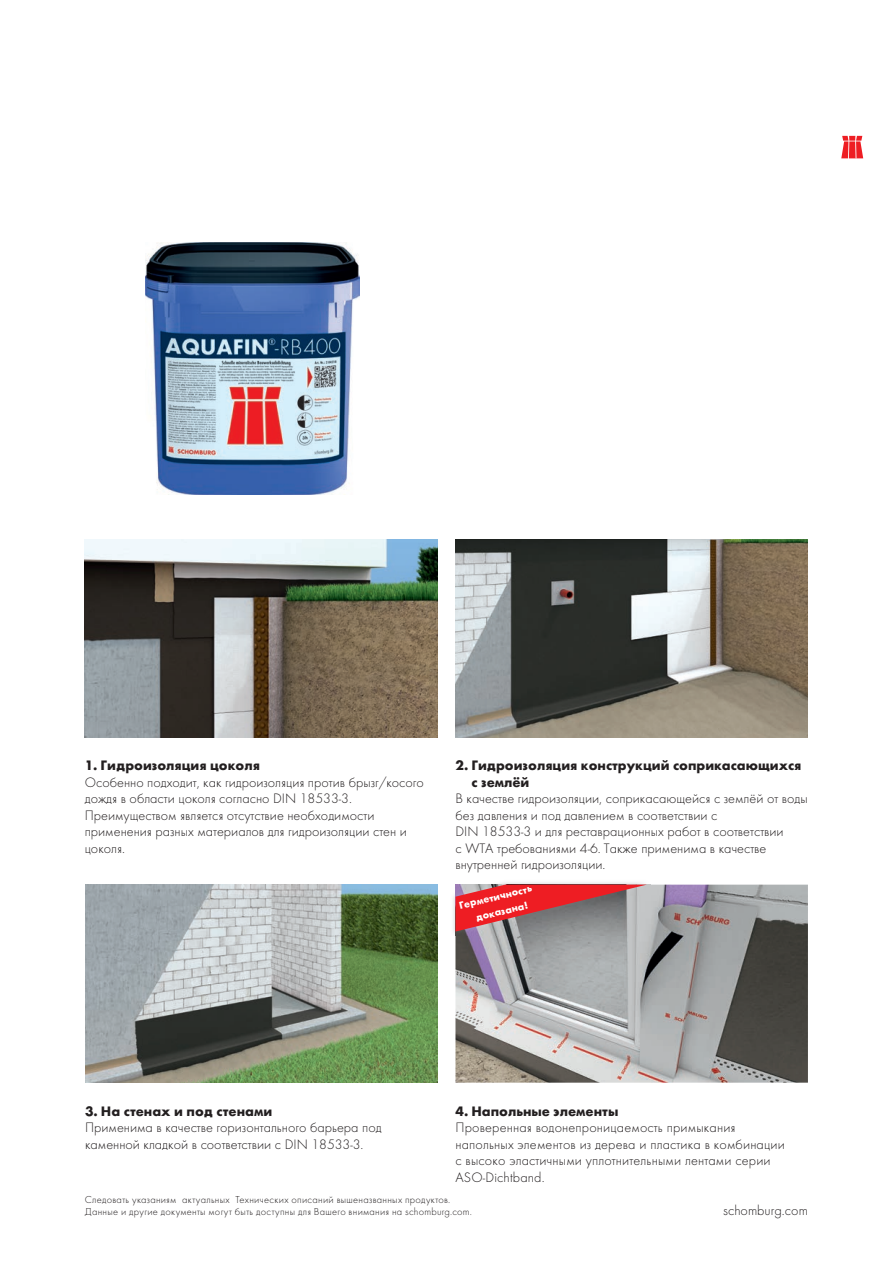
<style>
.page{position:relative;width:893px;height:1263px;background:#fff}
.page>*{position:absolute;margin:0;border:0;box-sizing:border-box;transform-origin:0 0}
.t1{font:300 14.25px/16.5px "Futura TOT";color:#231f20}
.t2{font:700 14.25px/16.5px "Futura TOT";color:#231f20}
.t3{font:300 10.5px/12.5px "Futura TOT";letter-spacing:.03em;color:#231f20}
.t4{font:700 10.5px/15.5px "Futura TOT";color:#fff;text-align:center}
</style>
<div class="page">
<img style="left:455px;top:539px;width:353px;height:198px">
<img style="left:85px;top:885px;width:352px;height:198px">
<img style="left:85px;top:539px;width:352px;height:198px">
<img style="left:146px;top:242px;width:214px;height:252px">
<img style="left:455px;top:885px;width:353px;height:198px">
<img style="left:453px;top:882px;width:197px;height:51px">
<img style="left:455px;top:885px;width:195px;height:51px">
<svg style="left:455px;top:885px;width:192px;height:46px;background:#bb595e"></svg>
<svg style="left:841px;top:136px;width:22px;height:22px"></svg>
<p class="t2" style="left:85px;top:757px;width:177px">1. Гидроизоляция цоколя</p>
<p class="t1" style="left:85px;top:774px;width:341px">Особенно подходит, как гидроизоляция против брызг/косого дождя в области цоколя согласно DIN 18533-3.<br>Преимуществом является отсутствие необходимости применения разных материалов для гидроизоляции стен и цоколя.</p>
<p class="t2" style="left:471px;top:757px;width:332px;text-indent:-16px">2. Гидроизоляция конструкций соприкасающихся с землёй</p>
<p class="t1" style="left:455px;top:790px;width:354px">В качестве гидроизоляции, соприкасающейся с землёй от воды без давления и под давлением в соответствии с<br>DIN 18533-3 и для реставрационных работ в соответствии<br>с WTA требованиями 4-6. Также применима в качестве внутренней гидроизоляции.</p>
<p class="t4" style="left:457px;top:898px;width:76px;rotate:-14deg">Герметичность доказана!</p>
<p class="t2" style="left:85px;top:1102px;width:189px">3. На стенах и под стенами</p>
<p class="t1" style="left:85px;top:1119px;width:298px">Применима в качестве горизонтального барьера под каменной кладкой в соответствии с DIN 18533-3.</p>
<p class="t2" style="left:455px;top:1102px;width:164px">4. Напольные элементы</p>
<p class="t1" style="left:455px;top:1119px;width:331px">Проверенная водонепроницаемость примыкания напольных элементов из дерева и пластика в комбинации с высоко эластичными уплотнительными лентами серии ASO-Dichtband.</p>
<p class="t3" style="left:85px;top:1193px;width:389px">Следовать указаниям актуальных Технических описаний вышеназванных продуктов.<br>Данные и другие документы могут быть доступны для Вашего внимания на schomburg.com.</p>
<p class="t1" style="left:723px;top:1202px;width:86px">schomburg.com</p>
</div>
